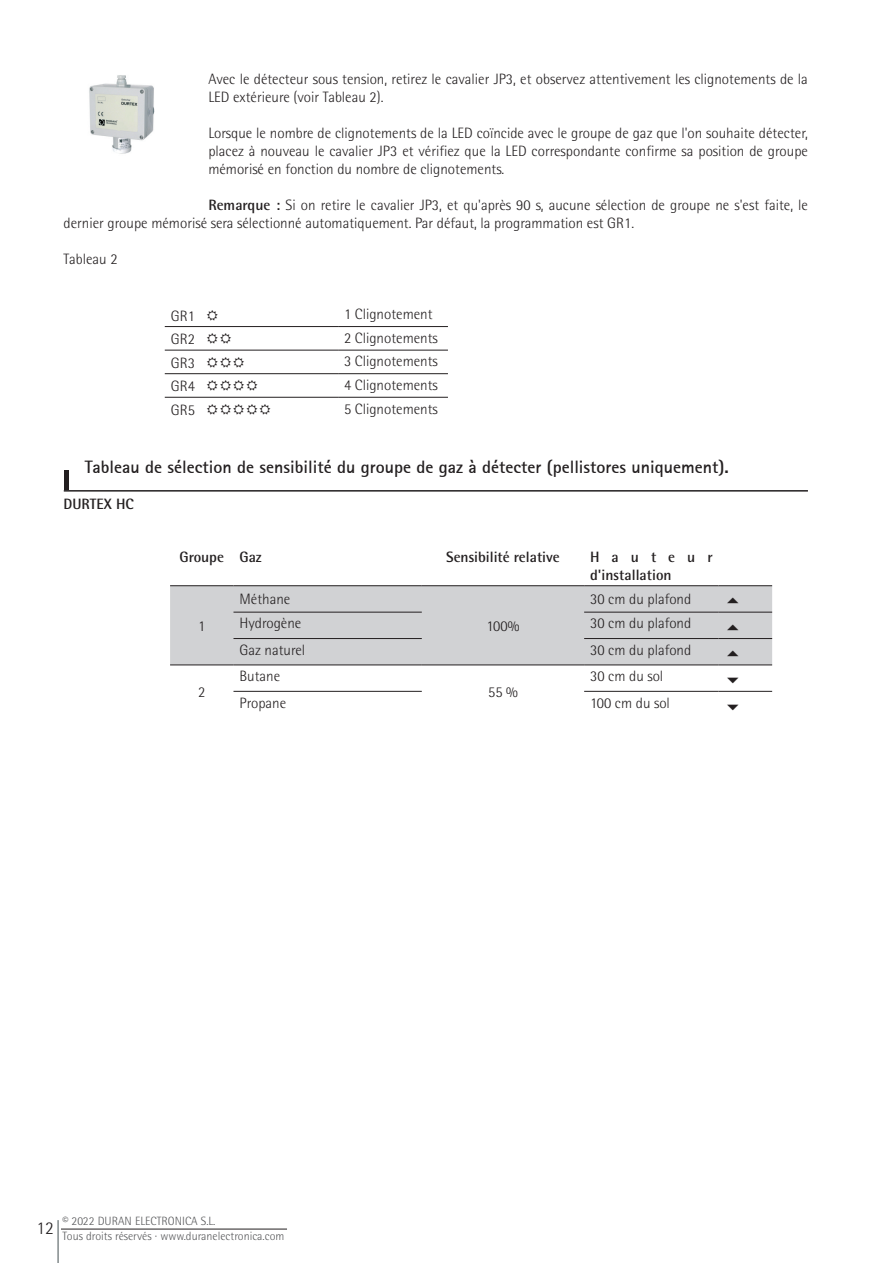
<style>
.page{position:relative;width:893px;height:1263px;background:#fff}
.page>*{position:absolute;margin:0;border:0;box-sizing:border-box;transform-origin:0 0}
.t1{font:700 18px "Rotis Sans Serif 65";color:#231f20}
.t2{font:300 18px "Rotis Semi Sans Std";color:#231f20}
.t3{font:300 15px/18px "Rotis Semi Sans Std";color:#231f20}
.t4{font:700 15px/18px "Rotis Semi Sans Std";color:#231f20}
.t5{font:300 12px/14.4px "Rotis Semi Sans Std";color:#57585a}
.s1{font-weight:700}
</style>
<div class="page">
<hr style="left:61px;top:1229px;width:226px;height:1px;background:#231f20">
<hr style="left:58px;top:1220px;width:1px;height:43px;background:#445052">
<img style="left:89px;top:75px;width:66px;height:79px">
<hr style="left:165px;top:326px;width:173px;height:1px;background:#231f20">
<hr style="left:338px;top:326px;width:110px;height:1px;background:#231f20">
<hr style="left:165px;top:350px;width:173px;height:1px;background:#231f20">
<hr style="left:338px;top:350px;width:110px;height:1px;background:#231f20">
<hr style="left:165px;top:373px;width:173px;height:1px;background:#231f20">
<hr style="left:338px;top:373px;width:110px;height:1px;background:#231f20">
<hr style="left:165px;top:397px;width:173px;height:1px;background:#231f20">
<hr style="left:338px;top:397px;width:110px;height:1px;background:#231f20">
<div style="left:170px;top:586px;width:602px;height:78px;background:#d1d2d4"></div>
<hr style="left:170px;top:585px;width:63px;height:1px;background:#231f20">
<hr style="left:233px;top:585px;width:189px;height:1px;background:#231f20">
<hr style="left:422px;top:585px;width:162px;height:1px;background:#231f20">
<hr style="left:584px;top:585px;width:135px;height:1px;background:#231f20">
<hr style="left:719px;top:585px;width:53px;height:1px;background:#231f20">
<hr style="left:233px;top:612px;width:189px;height:1px;background:#231f20">
<hr style="left:584px;top:612px;width:135px;height:1px;background:#231f20">
<hr style="left:719px;top:612px;width:53px;height:1px;background:#231f20">
<hr style="left:233px;top:638px;width:189px;height:1px;background:#231f20">
<hr style="left:584px;top:638px;width:135px;height:1px;background:#231f20">
<hr style="left:719px;top:638px;width:53px;height:1px;background:#231f20">
<hr style="left:170px;top:664px;width:63px;height:1px;background:#231f20">
<hr style="left:233px;top:664px;width:189px;height:1px;background:#231f20">
<hr style="left:422px;top:664px;width:162px;height:1px;background:#231f20">
<hr style="left:584px;top:664px;width:135px;height:1px;background:#231f20">
<hr style="left:719px;top:664px;width:53px;height:1px;background:#231f20">
<hr style="left:233px;top:691px;width:189px;height:1px;background:#231f20">
<hr style="left:584px;top:691px;width:135px;height:1px;background:#231f20">
<hr style="left:719px;top:691px;width:53px;height:1px;background:#231f20">
<div style="left:64px;top:470px;width:5px;height:20px;background:#231f20"></div>
<hr style="left:64px;top:490px;width:744px;height:2px;background:#231f20">
<svg style="left:727px;top:597px;width:12px;height:6px"></svg>
<svg style="left:727px;top:624px;width:12px;height:6px"></svg>
<svg style="left:727px;top:650px;width:12px;height:6px"></svg>
<p class="t3" style="left:208px;top:70px;width:601px">Avec le détecteur sous tension, retirez le cavalier JP3, et observez attentivement les clignotements de la<br>LED extérieure (voir Tableau 2).</p>
<p class="t3" style="left:208px;top:124px;width:601px;text-align:justify">Lorsque le nombre de clignotements de la LED coïncide avec le groupe de gaz que l'on souhaite détecter, placez à nouveau le cavalier JP3 et vérifiez que la LED correspondante confirme sa position de groupe mémorisé en fonction du nombre de clignotements.</p>
<p class="t3" style="left:64px;top:196px;width:746px;text-indent:145px"><span class="s1">Remarque :</span> Si on retire le cavalier JP3, et qu'après 90 s, aucune sélection de groupe ne s'est faite, le dernier groupe mémorisé sera sélectionné automatiquement. Par défaut, la programmation est GR1.</p>
<p class="t3" style="left:64px;top:250px;width:55px">Tableau 2</p>
<p class="t3" style="left:171px;top:306px;width:26px">GR1</p>
<p class="t3" style="left:344px;top:305px;width:90px">1 Clignotement</p>
<p class="t3" style="left:171px;top:330px;width:26px">GR2</p>
<p class="t3" style="left:344px;top:329px;width:95px">2 Clignotements</p>
<p class="t3" style="left:171px;top:354px;width:26px">GR3</p>
<p class="t3" style="left:344px;top:352px;width:95px">3 Clignotements</p>
<p class="t3" style="left:171px;top:377px;width:26px">GR4</p>
<p class="t3" style="left:344px;top:376px;width:95px">4 Clignotements</p>
<p class="t3" style="left:171px;top:401px;width:26px">GR5</p>
<p class="t3" style="left:344px;top:399px;width:95px">5 Clignotements</p>
<p class="t1" style="left:85px;top:455px;width:646px">Tableau de sélection de sensibilité du groupe de gaz à détecter (pellistores uniquement).</p>
<p class="t4" style="left:64px;top:495px;width:72px">DURTEX HC</p>
<p class="t4" style="left:180px;top:547px;width:46px">Groupe</p>
<p class="t4" style="left:239px;top:547px;width:24px">Gaz</p>
<p class="t4" style="left:446px;top:547px;width:115px">Sensibilité relative</p>
<p class="t4" style="left:590px;top:547px;width:124px">Hauteur d'installation</p>
<p class="t3" style="left:198px;top:616px;width:9px">1</p>
<p class="t3" style="left:198px;top:682px;width:9px">2</p>
<p class="t3" style="left:239px;top:590px;width:52px">Méthane</p>
<p class="t3" style="left:590px;top:590px;width:103px">30 cm du plafond</p>
<p class="t3" style="left:239px;top:614px;width:63px">Hydrogène</p>
<p class="t3" style="left:590px;top:614px;width:103px">30 cm du plafond</p>
<p class="t3" style="left:239px;top:641px;width:67px">Gaz naturel</p>
<p class="t3" style="left:590px;top:641px;width:103px">30 cm du plafond</p>
<p class="t3" style="left:487px;top:616px;width:34px">100%</p>
<p class="t3" style="left:239px;top:667px;width:42px">Butane</p>
<p class="t3" style="left:590px;top:667px;width:75px">30 cm du sol</p>
<p class="t3" style="left:488px;top:682px;width:31px">55 %</p>
<p class="t3" style="left:239px;top:694px;width:48px">Propane</p>
<p class="t3" style="left:590px;top:694px;width:81px">100 cm du sol</p>
<p class="t2" style="left:36px;top:1217px;width:19px">12</p>
<p class="t5" style="left:62px;top:1214px;width:223px">© 2022 DURAN ELECTRONICA S.L.<br>Tous droits réservés · www.duranelectronica.com</p>
</div>
